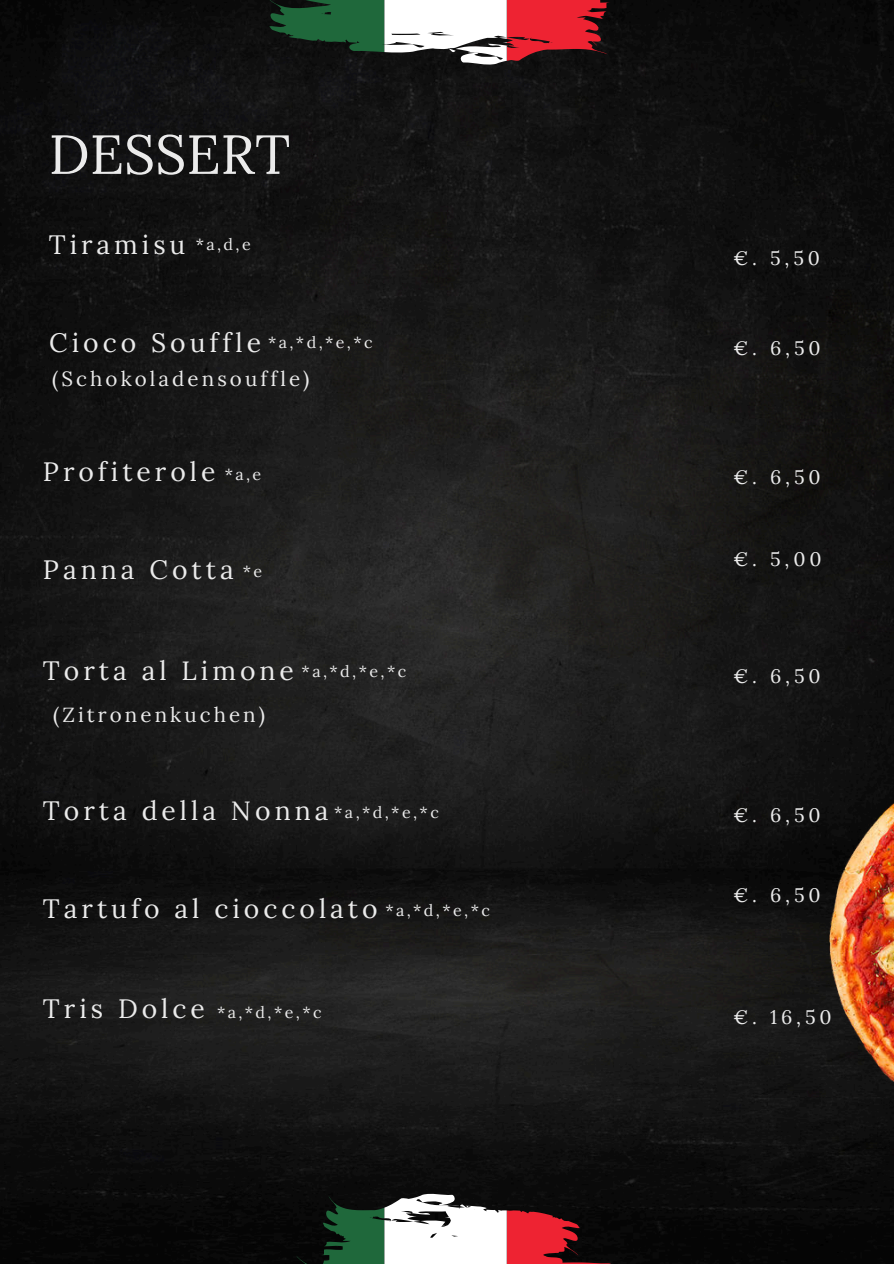
<style>
.page{position:relative;width:894px;height:1264px;background:#fff}
.page>*{position:absolute;margin:0;border:0;box-sizing:border-box;transform-origin:0 0}
.t1{font:55.05px "Lora";color:#ebebeb}
.t2{font:26.55px "Lora";letter-spacing:.15em;color:#ebebeb}
.t3{font:20.55px "Lora";letter-spacing:.15em;color:#ebebeb}
.t4{font:19.5px "Lora";letter-spacing:.2em;color:#ebebeb}
.t5{font:16.05px "Lora";color:#ebebeb}
</style>
<div class="page">
<img style="left:0;top:0;width:893px;height:1263px">
<svg style="left:268px;top:0;width:356px;height:65px"></svg>
<svg style="left:268px;top:1192px;width:356px;height:71px"></svg>
<img style="left:829px;top:752px;width:64px;height:377px">
<h1 class="t1" style="left:49px;top:113px;width:243px">DESSERT</h1>
<p class="t2" style="left:49px;top:224px;width:138px">Tiramisu</p>
<p class="t5" style="left:196px;top:232px;width:56px">*a,d,e</p>
<p class="t2" style="left:49px;top:322px;width:213px">Cioco Souffle</p>
<p class="t5" style="left:268px;top:330px;width:106px">*a,*d,*e,*c</p>
<p class="t3" style="left:52px;top:363px;width:259px">(Schokoladensouffle)</p>
<p class="t2" style="left:43px;top:451px;width:174px">Profiterole</p>
<p class="t5" style="left:225px;top:462px;width:38px">*a,e</p>
<p class="t2" style="left:43px;top:550px;width:192px">Panna Cotta</p>
<p class="t5" style="left:243px;top:559px;width:21px">*e</p>
<p class="t2" style="left:43px;top:650px;width:252px">Torta al Limone</p>
<p class="t3" style="left:53px;top:699px;width:213px">(Zitronenkuchen)</p>
<p class="t5" style="left:301px;top:659px;width:106px">*a,*d,*e,*c</p>
<p class="t2" style="left:43px;top:790px;width:287px">Torta della Nonna</p>
<p class="t5" style="left:334px;top:800px;width:106px">*a,*d,*e,*c</p>
<p class="t2" style="left:43px;top:888px;width:336px">Tartufo al cioccolato</p>
<p class="t5" style="left:385px;top:897px;width:106px">*a,*d,*e,*c</p>
<p class="t2" style="left:43px;top:988px;width:163px">Tris Dolce</p>
<p class="t5" style="left:217px;top:1000px;width:106px">*a,*d,*e,*c</p>
<p class="t4" style="left:733px;top:244px;width:88px">€. 5,50</p>
<p class="t4" style="left:733px;top:333px;width:89px">€. 6,50</p>
<p class="t4" style="left:733px;top:462px;width:89px">€. 6,50</p>
<p class="t4" style="left:733px;top:544px;width:89px">€. 5,00</p>
<p class="t4" style="left:733px;top:661px;width:89px">€. 6,50</p>
<p class="t4" style="left:733px;top:800px;width:89px">€. 6,50</p>
<p class="t4" style="left:733px;top:880px;width:89px">€. 6,50</p>
<p class="t4" style="left:733px;top:1002px;width:100px">€. 16,50</p>
</div>
